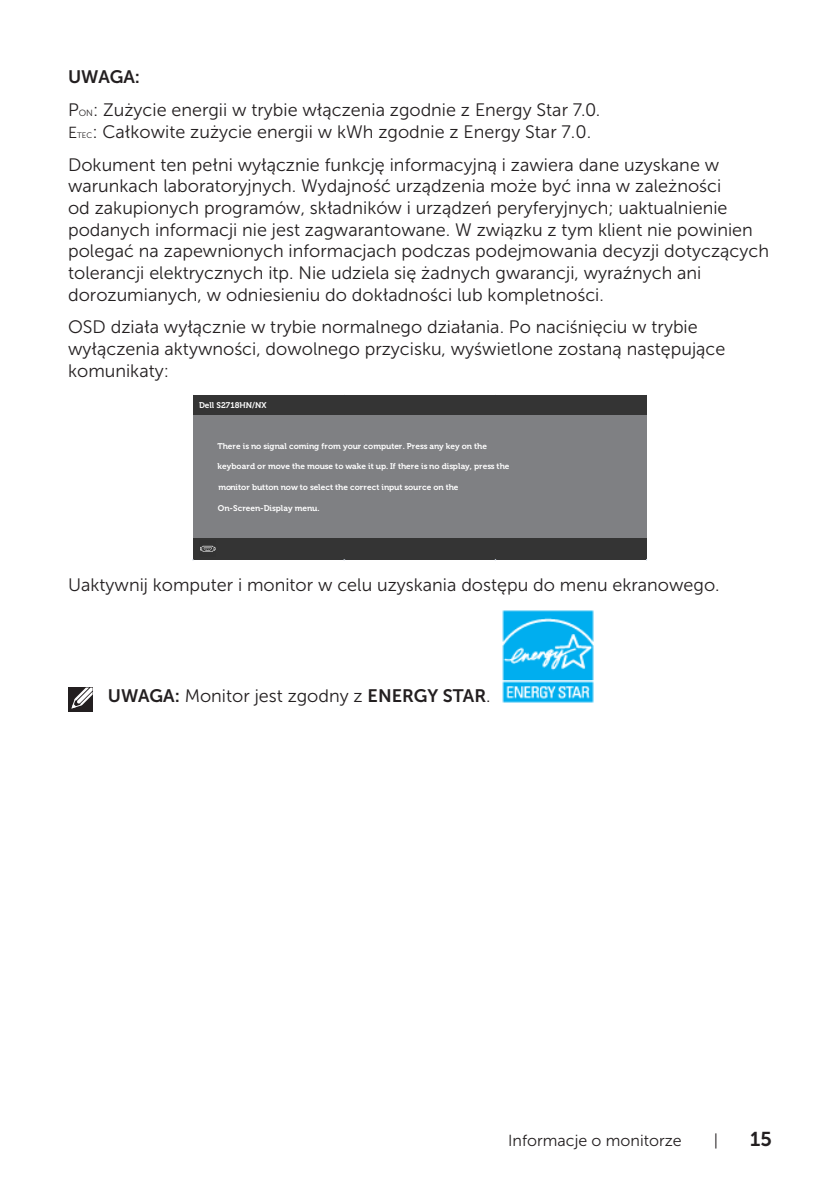
<style>
.page{position:relative;width:840px;height:1191px;background:#fff}
.page>*{position:absolute;margin:0;border:0;box-sizing:border-box;transform-origin:0 0}
.t1{font:20px "Museo Sans For Dell 700";color:#231f20}
.text{font:18px/21.6px "Museo Sans For Dell 300";color:#231f20}
.text-2{font:18px "Museo Sans For Dell 700";color:#231f20}
.t2{font:16px "Museo Sans For Dell 300";color:#231f20}
.t3{font:700 8.2px "Museo For Dell";letter-spacing:.005em;color:#fff}
.text-3{font:8px "Museo Sans For Dell 300";color:#231f20}
.s1{font-size:9px}
.s2{font-size:16px}
.s3{font-family:"Museo Sans For Dell 700"}
</style>
<div class="page">
<div style="left:193px;top:395px;width:453px;height:20px;background:#343434"></div>
<div style="left:193px;top:415px;width:453px;height:124px;background:#7f8083"></div>
<div style="left:193px;top:538px;width:453px;height:21px;background:#343434"></div>
<img style="left:200px;top:545px;width:15px;height:7px">
<div style="left:68px;top:687px;width:24px;height:25px;background:#231f20"></div>
<svg style="left:71px;top:687px;width:22px;height:22px"></svg>
<img style="left:502px;top:610px;width:92px;height:93px">
<p class="text-2" style="left:68px;top:67px;width:73px">UWAGA:</p>
<p class="text" style="left:68px;top:99px;width:533px">P<span class="s1">ON</span>: Zużycie energii w trybie włączenia zgodnie z Energy Star 7.0.</p>
<p class="text-3" style="left:68px;top:131px;width:26px"><span class="s2">E</span>TEC</p>
<p class="text" style="left:92px;top:121px;width:500px">: Całkowite zużycie energii w kWh zgodnie z Energy Star 7.0.</p>
<p class="text" style="left:68px;top:154px;width:702px">Dokument ten pełni wyłącznie funkcję informacyjną i zawiera dane uzyskane w warunkach laboratoryjnych. Wydajność urządzenia może być inna w zależności<br>od zakupionych programów, składników i urządzeń peryferyjnych; uaktualnienie podanych informacji nie jest zagwarantowane. W związku z tym klient nie powinien polegać na zapewnionych informacjach podczas podejmowania decyzji dotyczących tolerancji elektrycznych itp. Nie udziela się żadnych gwarancji, wyraźnych ani dorozumianych, w odniesieniu do dokładności lub kompletności.</p>
<p class="text" style="left:68px;top:316px;width:658px">OSD działa wyłącznie w trybie normalnego działania. Po naciśnięciu w trybie wyłączenia aktywności, dowolnego przycisku, wyświetlone zostaną następujące komunikaty:</p>
<p class="t3" style="left:199px;top:400px;width:69px">Dell S2718HN/NX</p>
<p class="t3" style="left:217px;top:441px;width:270px">There is no signal coming from your computer. Press any key on the</p>
<p class="t3" style="left:217px;top:462px;width:293px">keyboard or move the mouse to wake it up. If there is no display, press the</p>
<p class="t3" style="left:218px;top:482px;width:241px">monitor button now to select the correct input source on the</p>
<p class="t3" style="left:217px;top:503px;width:103px">On-Screen-Display menu.</p>
<p class="text" style="left:68px;top:574px;width:652px">Uaktywnij komputer i monitor w celu uzyskania dostępu do menu ekranowego.</p>
<p class="text" style="left:108px;top:685px;width:384px"><span class="s3">UWAGA:</span> Monitor jest zgodny z <span class="s3">ENERGY STAR</span>.</p>
<p class="t2" style="left:508px;top:1131px;width:175px">Informacje o monitorze</p>
<p class="t2" style="left:713px;top:1131px;width:6px">|</p>
<p class="t1" style="left:749px;top:1127px;width:23px">15</p>
</div>
